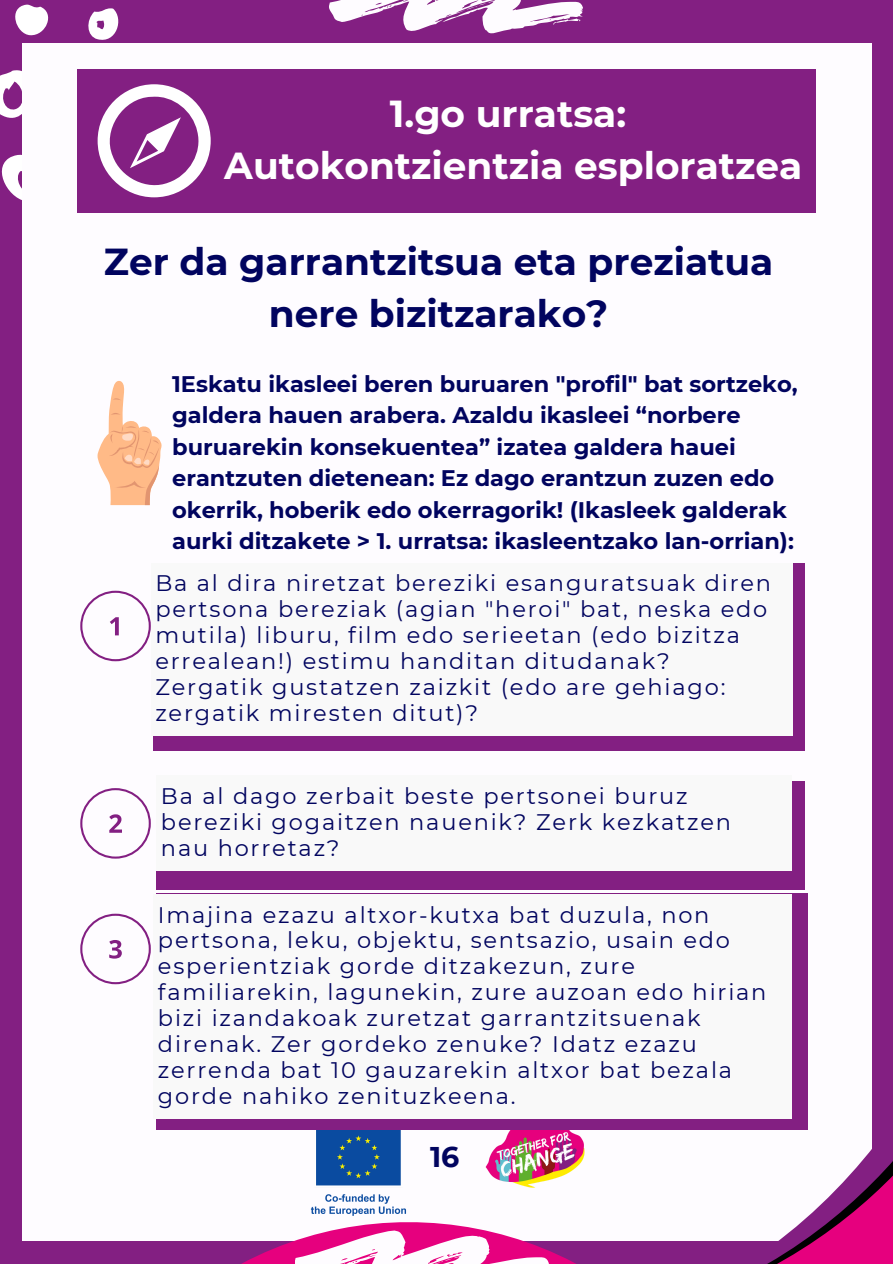
<style>
.page{position:relative;width:893px;height:1264px;background:#fff}
.page>*{position:absolute;margin:0;border:0;box-sizing:border-box;transform-origin:0 0}
.t1{font:700 37.5px/51.8px "Montserrat";color:#01045f;text-align:center}
.t2{font:700 37.5px/51.8px "Montserrat";color:#fff;text-align:center}
.t3{font:700 28.5px "Montserrat";color:#01045f}
.t4{font:22.5px/25.8px "Montserrat";letter-spacing:.08em;color:#01045f}
.t5{font:700 22.5px/31.5px "Montserrat";color:#01045f}
</style>
<div class="page">
<div style="left:0;top:0;width:892px;height:1263px;background:#831f82"></div>
<svg style="left:15px;top:4px;width:34px;height:32px"></svg>
<svg style="left:88px;top:8px;width:31px;height:32px"></svg>
<svg style="left:0;top:64px;width:23px;height:71px"></svg>
<svg style="left:1px;top:152px;width:22px;height:50px"></svg>
<div style="left:23px;top:43px;width:848px;height:1197px;background:#fefcff"></div>
<svg style="left:195px;top:1129px;width:422px;height:134px"></svg>
<svg style="left:329px;top:0;width:253px;height:34px"></svg>
<svg style="left:295px;top:1230px;width:253px;height:33px;background:#f188c3"></svg>
<div style="left:156px;top:893px;width:651px;height:236px;background:#831f82"></div>
<svg style="left:97px;top:381px;width:65px;height:124px"></svg>
<div style="left:153px;top:563px;width:651px;height:187px;background:#831f82"></div>
<div style="left:156px;top:780px;width:649px;height:109px;background:#831f82"></div>
<svg style="left:80px;top:590px;width:71px;height:71px"></svg>
<svg style="left:80px;top:788px;width:71px;height:70px"></svg>
<svg style="left:80px;top:913px;width:71px;height:71px"></svg>
<div style="left:151px;top:563px;width:641px;height:172px;background:#f9f9f9"></div>
<div style="left:156px;top:775px;width:636px;height:96px;background:#f9f9f9"></div>
<div style="left:153px;top:894px;width:639px;height:225px;background:#f9f9f9"></div>
<div style="left:77px;top:69px;width:738px;height:143px;background:#831f82"></div>
<svg style="left:97px;top:84px;width:114px;height:114px"></svg>
<svg style="left:617px;top:1063px;width:275px;height:200px"></svg>
<h1 class="t2" style="left:224px;top:88px;width:579px">1.go urratsa:<br>Autokontzientzia esploratzea</h1>
<p class="t1" style="left:104px;top:236px;width:671px">Zer da garrantzitsua eta preziatua nere bizitzarako?</p>
<p class="t5" style="left:172px;top:368px;width:627px">1Eskatu ikasleei beren buruaren "profil" bat sortzeko, galdera hauen arabera. Azaldu ikasleei “norbere buruarekin konsekuentea” izatea galdera hauei erantzuten dietenean: Ez dago erantzun zuzen edo okerrik, hoberik edo okerragorik! (Ikasleek galderak aurki ditzakete &gt; 1. urratsa: ikasleentzako lan-orrian):</p>
<p class="t4" style="left:155px;top:570px;width:617px">Ba al dira niretzat bereziki esanguratsuak diren pertsona bereziak (agian "heroi" bat, neska edo mutila) liburu, film edo serieetan (edo bizitza errealean!) estimu handitan ditudanak?<br>Zergatik gustatzen zaizkit (edo are gehiago: zergatik miresten ditut)?</p>
<p class="t4" style="left:161px;top:783px;width:571px">Ba al dago zerbait beste pertsonei buruz bereziki gogaitzen nauenik? Zerk kezkatzen nau horretaz?</p>
<p class="t4" style="left:158px;top:901px;width:610px">Imajina ezazu altxor-kutxa bat duzula, non pertsona, leku, objektu, sentsazio, usain edo esperientziak gorde ditzakezun, zure familiarekin, lagunekin, zure auzoan edo hirian bizi izandakoak zuretzat garrantzitsuenak direnak. Zer gordeko zenuke? Idatz ezazu zerrenda bat 10 gauzarekin altxor bat bezala gorde nahiko zenituzkeena.</p>
<p class="t3" style="left:430px;top:1139px;width:31px">16</p>
</div>
